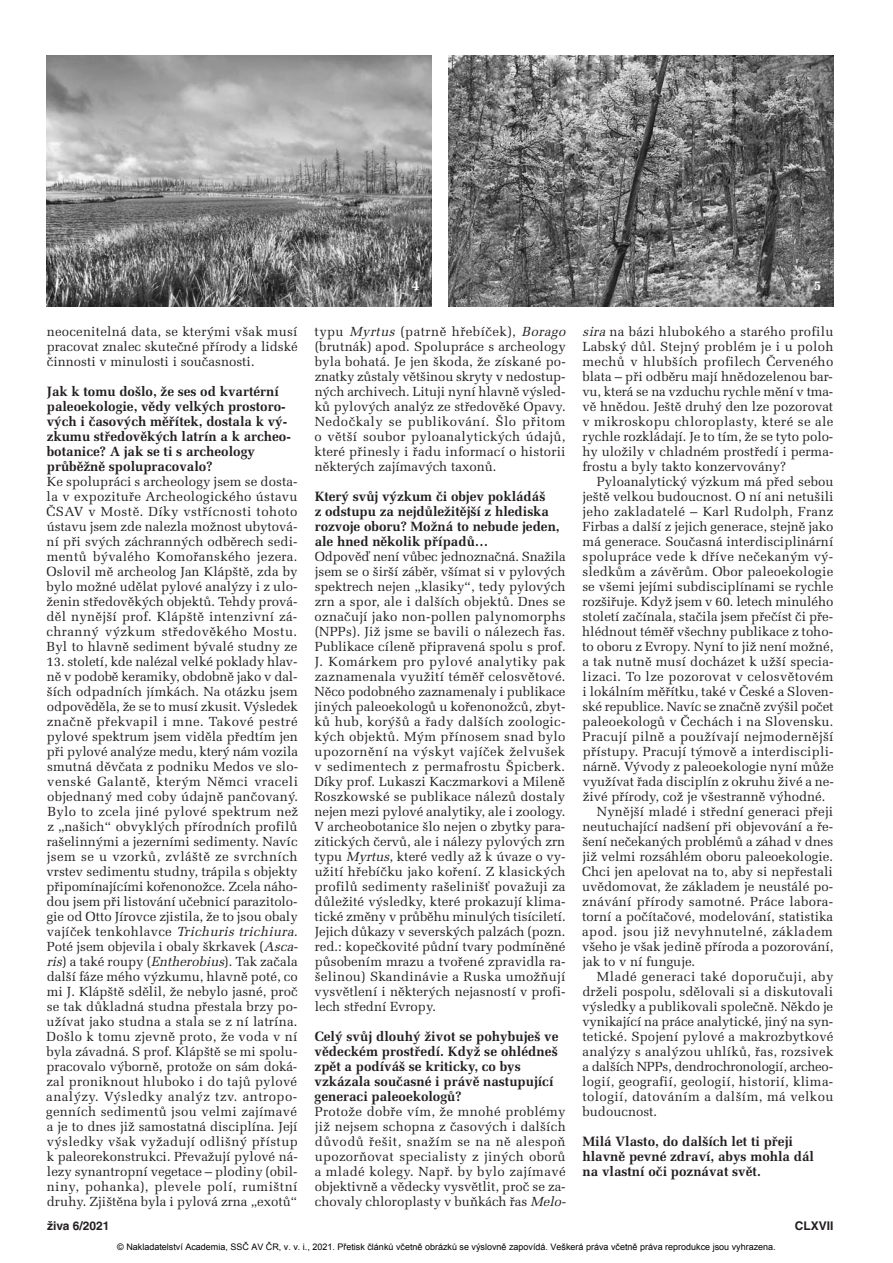
<style>
.page{position:relative;width:893px;height:1263px;background:#fff}
.page>*{position:absolute;margin:0;border:0;box-sizing:border-box;transform-origin:0 0}
.t1{font:700 13.5px/15px "Melior CE";color:#231f20}
.t2{font:700 13.5px "Melior CE";color:#fff}
.t3{font:13.2px/15px "Melior CE";color:#231f20;text-align:justify}
.t4{font:13.2px/15px "Melior CE";letter-spacing:.02em;color:#231f20}
.t5{font:13.2px "Melior CE";letter-spacing:.03em;color:#231f20}
.t6{font:13.2px "Melior CE";letter-spacing:.025em;color:#231f20}
.t7{font:13.2px "Melior CE";letter-spacing:-.02em;color:#231f20}
.t8{font:700 12px "Helvetica CE";color:#231f20}
.t9{font:9px "Arial";color:#000}
.s1{font-style:italic}
</style>
<div class="page">
<img style="left:449px;top:55px;width:384px;height:251px">
<img style="left:47px;top:55px;width:385px;height:251px">
<p class="t3" style="left:47px;top:326px;width:252px">neocenitelná data, se kterými však musí pracovat znalec skutečné přírody a lidské činnosti v minulosti i současnosti.</p>
<p class="t1" style="left:47px;top:386px;width:246px">Jak k tomu došlo, že ses od kvartérní paleoekologie, vědy velkých prostoro&shy;vých i časových měřítek, dostala k vý - zkumu středověkých latrín a k archeo&shy;botanice? A jak se ti s archeology průběžně spolupracovalo?</p>
<p class="t3" style="left:46px;top:476px;width:253px">Ke spolupráci s archeology jsem se dosta&shy;la v expozituře Archeologického ústavu ČSAV v Mostě. Díky vstřícnosti tohoto ústavu jsem zde nalezla možnost ubytová&shy;ní při svých záchranných odběrech sedi&shy;mentů bývalého Komořanského jezera.<br>Oslovil mě archeolog Jan Klápště, zda by bylo možné udělat pylové analýzy i z ulo&shy;ženin středověkých objektů. Tehdy prová&shy;děl nynější prof. Klápště intenzivní zá - chranný výzkum středověkého Mostu.<br>Byl to hlavně sediment bývalé studny ze</p>
<p class="t3" style="left:46px;top:656px;width:256px;text-align:left">13. století, kde nalézal velké poklady hlav&shy;ně v podobě keramiky, obdobně jako v dal&shy;ších odpadních jímkách. Na otázku jsem odpověděla, že se to musí zkusit. Výsledek značně překvapil i mne. Takové pestré pylové spektrum jsem viděla předtím jen při pylové analýze medu, který nám vozila smutná děvčata z podniku Medos ve slo&shy;venské Galantě, kterým Němci vraceli objednaný med coby údajně pančovaný.<br>Bylo to zcela jiné pylové spektrum než z „našich“ obvyklých přírodních profilů rašelinnými a jezerními sedimenty. Navíc jsem se u vzorků, zvláště ze svrchních vrstev sedimentu studny, trápila s objekty připomínajícími kořenonožce. Zcela náho&shy;dou jsem při listování učebnicí parazitolo&shy;gie od Otto Jírovce zjistila, že to jsou obaly v aj í č e k t e n k o h l a v c e <span class="s1">Trichuris trichiura</span>.<br>Poté jsem objevila i obaly škrkavek (<span class="s1">Asca&shy;ris</span>) a také roupy (<span class="s1">Entherobius</span>). Tak začala další fáze mého výzkumu, hlavně poté, co mi J. Klápště sdělil, že nebylo jasné, proč se tak důkladná studna přestala brzy po - užívat jako studna a stala se z ní latrína.<br>Došlo k tomu zjevně proto, že voda v ní byla závadná. S prof. Klápště se mi spolu&shy;pracovalo výborně, protože on sám doká&shy;zal proniknout hluboko i do tajů pylové analýzy. Výsledky analýz tzv. antropo - genních sedimentů jsou velmi zajímavé a je to dnes již samostatná disciplína. Její výsledky však vyžadují odlišný přístup k paleorekonstrukci. Převažují pylové ná - lezy synantropní vegetace – plodiny (obil&shy;niny, pohanka), plevele polí, rumištní druhy. Zjištěna byla i pylová zrna „exotů“</p>
<p class="t2" style="left:412px;top:281px;width:9px">4</p>
<p class="t2" style="left:814px;top:281px;width:9px">5</p>
<p class="t3" style="left:315px;top:326px;width:255px;text-align:left">typu <span class="s1">Myrtus</span> (patrně hřebíček), <span class="s1">Borago </span>(brutnák) apod. Spolupráce s archeology byla bohatá. Je jen škoda, že získané po - znatky zůstaly většinou skryty v nedostup&shy;ných archivech. Lituji nyní hlavně výsled&shy;ků pylových analýz ze středověké Opavy.<br>Nedočkaly se publikování. Šlo přitom o větší soubor pyloanalytických údajů, které přinesly i řadu informací o historii některých zajímavých taxonů.</p>
<p class="t1" style="left:315px;top:491px;width:246px">Který svůj výzkum či objev pokládáš<br>z odstupu za nejdůležitější z hlediska rozvoje oboru? Možná to nebude jeden, ale hned několik případů…</p>
<p class="t3" style="left:314px;top:551px;width:253px">Odpověď není vůbec jednoznačná. Snažila jsem se o širší záběr, všímat si v pylových spektrech nejen „klasiky“, tedy pylových zrn a spor, ale i dalších objektů. Dnes se označují jako non-pollen palynomorphs (NPPs). Již jsme se bavili o nálezech řas.<br>Publikace cíleně připravená spolu s prof.<br>J. Komárkem pro pylové analytiky pak zaznamenala využití téměř celosvětové.<br>Něco podobného zaznamenaly i publikace jiných paleoekologů u kořenonožců, zbyt&shy;ků hub, korýšů a řady dalších zoologic&shy;kých objektů. Mým přínosem snad bylo upozornění na výskyt vajíček želvušek v sedimentech z permafrostu Špicberk.<br>Díky prof. Lukaszi Kaczmarkovi a Mileně Roszkowské se publikace nálezů dostaly nejen mezi pylové analytiky, ale i zoology.<br>V archeobotanice šlo nejen o zbytky para&shy;zitických červů, ale i nálezy pylových zrn typu <span class="s1">Myrtus</span>, které vedly až k úvaze o vy - užití hřebíčku jako koření. Z klasických profilů sedimenty rašelinišť považuji za důležité výsledky, které prokazují klima&shy;tické změny v průběhu minulých tisíciletí.<br>Jejich důkazy v severských palzách (pozn. red.: kopečkovité půdní tvary podmíněné působením mrazu a tvořené zpravidla ra - šelinou) Skandinávie a Ruska umožňují vysvětlení i některých nejasností v profi&shy;lech střední Evropy.</p>
<p class="t1" style="left:315px;top:1031px;width:245px">Celý svůj dlouhý život se pohybuješ ve vědeckém prostředí. Když se ohlédneš zpět a podíváš se kriticky, co bys vzkázala současné i právě nastupující generaci paleoekologů?</p>
<p class="t4" style="left:315px;top:1106px;width:255px">Protože dobře vím, že mnohé problémy již nejsem schopna z časových i dalších důvodů řešit, snažím se na ně alespoň upozorňovat specialisty z jiných oborů a mladé kolegy. Např. by bylo zajímavé objektivně a vědecky vysvětlit, proč se za - chovaly chloroplasty v buňkách řas <span class="s1">Melo-</span></p>
<p class="t3" style="left:582px;top:326px;width:253px"><span class="s1">sira</span>na bázi hlubokého a starého profilu Labský důl. Stejný problém je i u poloh mechů v hlubších profilech Červeného blata – při odběru mají hnědozelenou bar&shy;vu, která se na vzduchu rychle mění v tma&shy;vě hnědou. Ještě druhý den lze pozorovat v mikroskopu chloroplasty, které se ale rychle rozkládají. Je to tím, že se tyto polo&shy;hy uložily v chladném prostředí i perma - frostu a byly takto konzervovány?</p>
<p class="t3" style="left:597px;top:476px;width:238px">Pyloanalytický výzkum má před sebou</p>
<p class="t3" style="left:583px;top:491px;width:252px">ještě velkou budoucnost. O ní ani netušili</p>
<p class="t4" style="left:583px;top:506px;width:252px">jeho zakladatelé – Karl Rudolph, Franz</p>
<p class="t3" style="left:582px;top:521px;width:252px">Firbas a další z jejich generace, stejně jako</p>
<p class="t3" style="left:582px;top:536px;width:252px">má generace. Současná interdisciplinární</p>
<p class="t4" style="left:582px;top:551px;width:252px">spolupráce vede k dříve nečekaným vý -</p>
<p class="t3" style="left:582px;top:566px;width:252px">sledkům a závěrům. Obor paleoekologie</p>
<p class="t3" style="left:582px;top:581px;width:252px">se všemi jejími subdisciplínami se rychle</p>
<p class="t3" style="left:582px;top:596px;width:252px">rozšiřuje. Když jsem v 60. letech minulého</p>
<p class="t3" style="left:582px;top:611px;width:252px">století začínala, stačila jsem přečíst či pře-</p>
<p class="t3" style="left:582px;top:626px;width:252px">hlédnout téměř všechny publikace z toho-</p>
<p class="t3" style="left:582px;top:641px;width:253px">to oboru z Evropy. Nyní to již není možné,</p>
<p class="t3" style="left:583px;top:656px;width:252px">a tak nutně musí docházet k užší specia -</p>
<p class="t6" style="left:583px;top:672px;width:252px">lizaci. To lze pozorovat v celosvětovém</p>
<p class="t3" style="left:582px;top:686px;width:252px">i lokálním měřítku, také v České a Sloven-</p>
<p class="t3" style="left:582px;top:701px;width:252px">ské republice. Navíc se značně zvýšil počet</p>
<p class="t3" style="left:583px;top:716px;width:252px">paleoekologů v Čechách i na Slovensku.</p>
<p class="t6" style="left:583px;top:732px;width:252px">Pracují pilně a používají nejmodernější</p>
<p class="t3" style="left:583px;top:746px;width:252px">přístupy. Pracují týmově a interdiscipli-</p>
<p class="t3" style="left:583px;top:761px;width:252px">nárně. Vývody z paleoekologie nyní může</p>
<p class="t3" style="left:583px;top:776px;width:252px">využívat řada disciplín z okruhu živé a ne -</p>
<p class="t3" style="left:583px;top:791px;width:244px">živé přírody, což je všestranně výhodné.</p>
<p class="t3" style="left:597px;top:806px;width:238px">Nynější mladé i střední generaci přeji</p>
<p class="t3" style="left:582px;top:821px;width:252px">neutuchající nadšení při objevování a ře -</p>
<p class="t3" style="left:582px;top:836px;width:252px">šení nečekaných problémů a záhad v dnes</p>
<p class="t3" style="left:582px;top:851px;width:252px">již velmi rozsáhlém oboru paleoekologie.</p>
<p class="t3" style="left:582px;top:866px;width:252px">Chci jen apelovat na to, aby si nepřestali</p>
<p class="t3" style="left:582px;top:881px;width:253px">uvědomovat, že základem je neustálé po -</p>
<p class="t4" style="left:582px;top:896px;width:252px">znávání přírody samotné. Práce labora -</p>
<p class="t3" style="left:582px;top:911px;width:252px">torní a počítačové, modelování, statistika</p>
<p class="t5" style="left:582px;top:927px;width:252px">apod. jsou již nevyhnutelné, základem</p>
<p class="t3" style="left:582px;top:941px;width:253px">všeho je však jedině příroda a pozorování,</p>
<p class="t3" style="left:583px;top:956px;width:114px">jak to v ní funguje.</p>
<p class="t5" style="left:597px;top:972px;width:238px">Mladé generaci také doporučuji, aby</p>
<p class="t3" style="left:582px;top:986px;width:252px">drželi pospolu, sdělovali si a diskutovali</p>
<p class="t3" style="left:582px;top:1001px;width:252px">výsledky a publikovali společně. Někdo je</p>
<p class="t3" style="left:582px;top:1016px;width:252px">vynikající na práce analytické, jiný na syn-</p>
<p class="t3" style="left:582px;top:1031px;width:253px">tetické. Spojení pylové a makrozbytkové</p>
<p class="t3" style="left:583px;top:1046px;width:252px">analýzy s analýzou uhlíků, řas, rozsivek</p>
<p class="t7" style="left:582px;top:1062px;width:252px">a dalších NPPs, dendrochronologií, archeo -</p>
<p class="t4" style="left:582px;top:1076px;width:252px">logií, geografií, geologií, historií, klima -</p>
<p class="t5" style="left:582px;top:1092px;width:253px">tologií, datováním a dalším, má velkou</p>
<p class="t3" style="left:583px;top:1106px;width:76px">budoucnost.</p>
<p class="t1" style="left:583px;top:1136px;width:233px">Milá Vlasto, do dalších let ti přeji hlavně pevné zdraví, abys mohla dál na vlastní oči poznávat svět.</p>
<p class="t8" style="left:47px;top:1221px;width:64px">živa 6/2021</p>
<p class="t8" style="left:795px;top:1221px;width:40px">CLXVII</p>
<p class="t9" style="left:117px;top:1241px;width:660px">© Nakladatelství Academia, SSČ AV ČR, v. v. i., 2021. Přetisk článků včetně obrázků se výslovně zapovídá. Veškerá práva včetně práva reprodukce jsou vyhrazena.</p>
</div>
